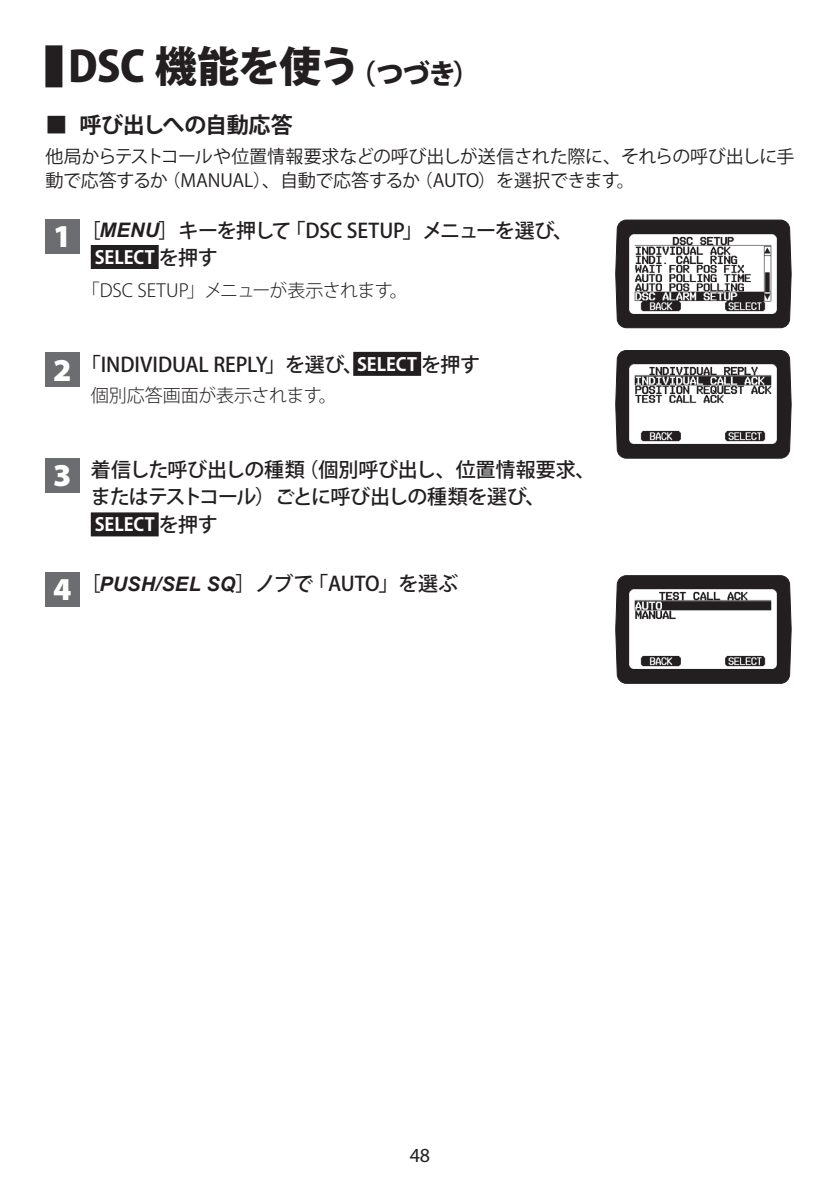
<style>
.page{position:relative;width:840px;height:1191px;background:#fff}
.page>*{position:absolute;margin:0;border:0;box-sizing:border-box;transform-origin:0 0}
.t1{font:800 42px "Koz Go Pro";letter-spacing:-.015em;color:#231f20}
.t2{font:700 22px "Koz Go Std";letter-spacing:-.025em;color:#231f20}
.t3{font:500 20px/26.8px "Koz Go Std";letter-spacing:-.015em;color:#231f20}
.t4{font:20px "Myriad Pro";color:#231f20}
.t5{font:18px/24px "Koz Go Std";letter-spacing:-.015em;color:#231f20}
.t6{font:300 18px/32.6px "Koz Go Std";letter-spacing:-.015em;color:#231f20}
.t7{font:700 18px "Koz Go Std";color:#fff}
.s1{font-size:27.2px}
.s2{font-family:"Myriad Pro";font-weight:900;font-size:32px;color:#fff}
.s3{font-family:"Arial";font-weight:700;font-style:italic}
.s4{font-weight:700;color:#fff}
.s5{font-weight:500;font-size:20px}
.s6{font-weight:700;font-size:18px;color:#fff}
.s7{font-weight:500;font-size:20px;color:#231f20}
</style>
<div class="page">
<div style="left:45px;top:45px;width:17px;height:42px;background:#231f20"></div>
<div style="left:91px;top:245px;width:68px;height:24px;background:#231f20"></div>
<div style="left:353px;top:352px;width:68px;height:24px;background:#231f20"></div>
<div style="left:91px;top:512px;width:68px;height:24px;background:#231f20"></div>
<div style="left:45px;top:219px;width:34px;height:34px;background:#6c6d70"></div>
<div style="left:45px;top:353px;width:34px;height:34px;background:#6c6d70"></div>
<div style="left:45px;top:458px;width:34px;height:34px;background:#6c6d70"></div>
<div style="left:45px;top:572px;width:34px;height:34px;background:#6c6d70"></div>
<div style="left:617px;top:220px;width:172px;height:108px;background:#231f20;border-radius:9px"></div>
<div style="left:616px;top:220px;width:173px;height:108px;border:1px solid #231f20;border-radius:9px"></div>
<img style="left:629px;top:234px;width:146px;height:79px">
<div style="left:617px;top:350px;width:172px;height:108px;background:#231f20;border-radius:9px"></div>
<div style="left:616px;top:350px;width:173px;height:108px;border:1px solid #231f20;border-radius:9px"></div>
<img style="left:629px;top:365px;width:146px;height:78px">
<div style="left:617px;top:575px;width:172px;height:108px;background:#231f20;border-radius:9px"></div>
<div style="left:616px;top:575px;width:173px;height:108px;border:1px solid #231f20;border-radius:9px"></div>
<img style="left:629px;top:590px;width:146px;height:78px">
<h1 class="t1" style="left:68px;top:39px;width:413px">DSC 機能を使う<span class="s1">（つづき）</span></h1>
<p class="t2" style="left:45px;top:111px;width:249px">■ 呼び出しへの自動応答</p>
<p class="t5" style="left:45px;top:145px;width:750px">他局からテストコールや位置情報要求などの呼び出しが送信された際に、それらの呼び出しに手動で応答するか（MANUAL）、自動で応答するか（AUTO）を選択できます。</p>
<p class="t3" style="left:53px;top:218px;width:521px"><span class="s2">1</span> ［<span class="s3">MENU</span>］キーを押して「DSC SETUP」メニューを選び、</p>
<p class="t6" style="left:82px;top:241px;width:327px;text-indent:13px"><span class="s4">SELECT</span> <span class="s5">を押す<br></span>「DSC SETUP」メニューが表示されます。</p>
<p class="t3" style="left:53px;top:352px;width:428px"><span class="s2">2</span> 「INDIVIDUAL REPLY」を選び、<span class="s6">SELECT</span> を押す</p>
<p class="t6" style="left:91px;top:380px;width:247px">個別応答画面が表示されます。</p>
<p class="t3" style="left:91px;top:458px;width:506px;text-indent:-38px"><span class="s2">3</span> 着信した呼び出しの種類（個別呼び出し、位置情報要求、またはテストコール）ごとに呼び出しの種類を選び、</p>
<p class="t7" style="left:95px;top:513px;width:124px">SELECT <span class="s7">を押す</span></p>
<p class="t3" style="left:53px;top:571px;width:406px"><span class="s2">4</span> ［<span class="s3">PUSH/SEL SQ</span>］ノブで「AUTO」を選ぶ</p>
<p class="t4" style="left:409px;top:1143px;width:22px">48</p>
</div>
